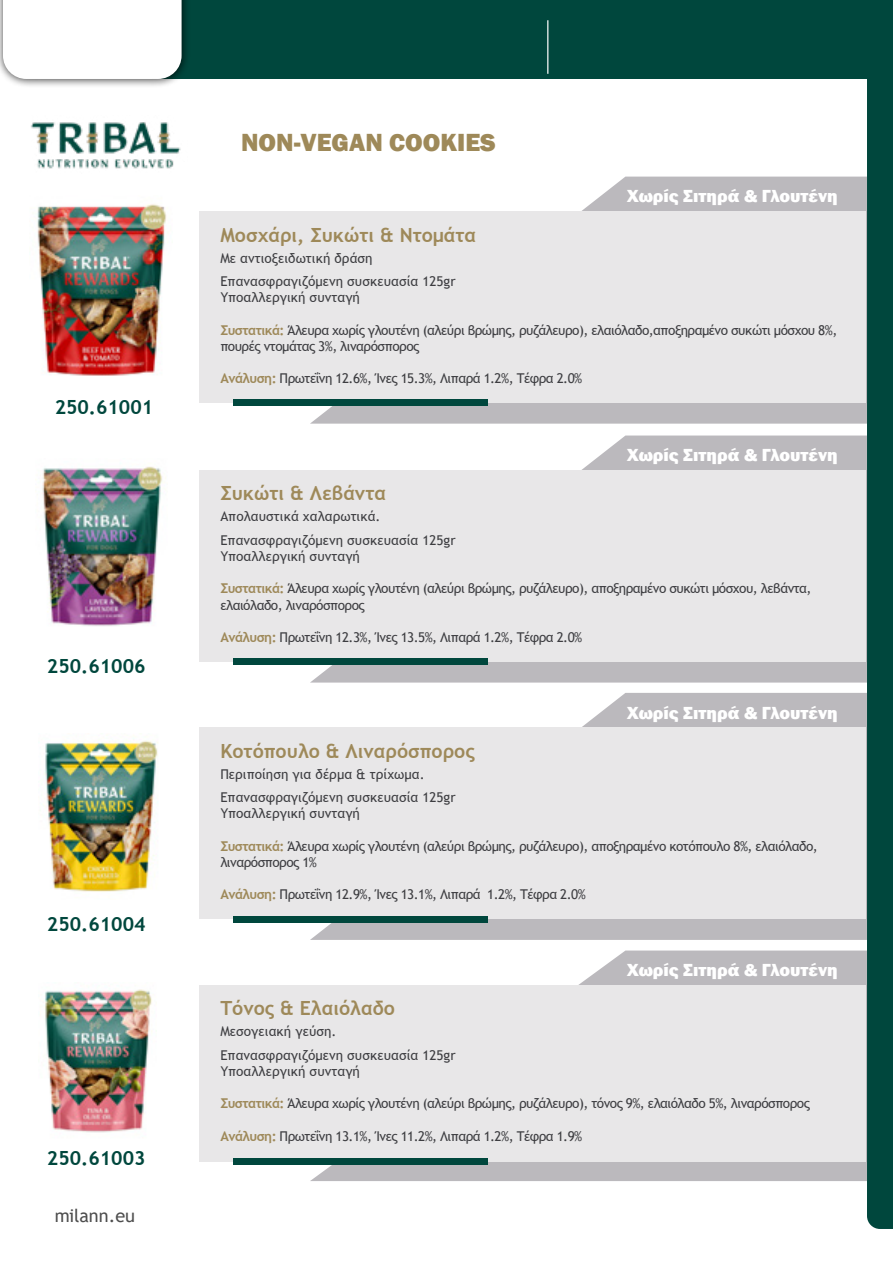
<style>
.page{position:relative;width:893px;height:1263px;background:#fff}
.page>*{position:absolute;margin:0;border:0;box-sizing:border-box;transform-origin:0 0}
.t1{font:800 25.5px "Franklin Gothic";color:#9e8959}
.t2{font:700 19.5px "Trebuchet MS";color:#9e8959}
.t3{font:700 19.5px "Trebuchet MS";color:#00473d}
.t4{font:18.15px "Trebuchet MS";color:#000}
.t5{font:800 18px "Franklin Gothic";color:#fff}
.t6{font:13.5px/16.2px "Trebuchet MS";letter-spacing:-.04em;color:#3d3d41}
.t7{font:13.5px/23.4px "Trebuchet MS";color:#3d3d41}
.s1{font-weight:700;color:#9e8959}
</style>
<div class="page">
<div style="left:153px;top:1px;width:717px;height:78px;background:#00473d"></div>
<div style="left:0;top:0;width:190px;height:88px;background:#000;opacity:.75"></div>
<svg style="left:3px;top:0;width:179px;height:79px"></svg>
<hr style="left:547px;top:20px;width:1px;height:54px;background:#fff">
<img style="left:31px;top:122px;width:150px;height:47px">
<div style="left:867px;top:0;width:26px;height:1229px;background:#00473d"></div>
<svg style="left:310px;top:177px;width:557px;height:247px;fill:#bbb9bd"></svg>
<svg style="left:311px;top:435px;width:556px;height:247px;fill:#bbb9bd"></svg>
<svg style="left:310px;top:693px;width:557px;height:247px;fill:#bbb9bd"></svg>
<svg style="left:310px;top:950px;width:557px;height:231px;fill:#bbb9bd"></svg>
<div style="left:199px;top:211px;width:667px;height:192px;background:#e8e7e8"></div>
<div style="left:199px;top:470px;width:667px;height:191px;background:#e8e7e8"></div>
<div style="left:199px;top:727px;width:667px;height:192px;background:#e8e7e8"></div>
<div style="left:199px;top:985px;width:667px;height:176px;background:#e8e7e8"></div>
<div style="left:233px;top:400px;width:255px;height:6px;background:#00473d"></div>
<div style="left:233px;top:659px;width:255px;height:6px;background:#00473d"></div>
<div style="left:233px;top:916px;width:255px;height:6px;background:#00473d"></div>
<div style="left:233px;top:1158px;width:255px;height:6px;background:#00473d"></div>
<img style="left:37px;top:204px;width:130px;height:172px">
<img style="left:42px;top:466px;width:120px;height:160px">
<img style="left:44px;top:735px;width:114px;height:157px">
<img style="left:45px;top:989px;width:107px;height:144px">
<h2 class="t3" style="left:55px;top:395px;width:100px">250.61001</h2>
<h2 class="t3" style="left:47px;top:654px;width:100px">250.61006</h2>
<h2 class="t3" style="left:47px;top:911px;width:100px">250.61004</h2>
<h2 class="t3" style="left:47px;top:1146px;width:100px">250.61003</h2>
<h3 class="t4" style="left:54px;top:1204px;width:83px">milann.eu</h3>
<h1 class="t1" style="left:241px;top:126px;width:256px">NON-VEGAN COOKIES</h1>
<h3 class="t5" style="left:627px;top:185px;width:212px">Χωρίς Σιτηρά &amp; Γλουτένη</h3>
<h2 class="t2" style="left:220px;top:222px;width:257px">Μοσχάρι, Συκώτι &amp; Ντομάτα</h2>
<p class="t7" style="left:220px;top:246px;width:237px">Με αντιοξειδωτική δράση<br>Επανασφραγιζόμενη συσκευασία 125gr</p>
<p class="t7" style="left:220px;top:285px;width:141px">Υποαλλεργική συνταγή</p>
<p class="t6" style="left:220px;top:321px;width:618px"><span class="s1">Συστατικά:</span> Άλευρα χωρίς γλουτένη (αλεύρι βρώμης, ρυζάλευρο), ελαιόλαδο,αποξηραμένο συκώτι μόσχου 8%, πουρές ντομάτας 3%, λιναρόσπορος</p>
<p class="t6" style="left:220px;top:370px;width:363px"><span class="s1">Ανάλυση:</span> Πρωτεΐνη 12.6%, Ίνες 15.3%, Λιπαρά 1.2%, Τέφρα 2.0%</p>
<h3 class="t5" style="left:627px;top:444px;width:212px">Χωρίς Σιτηρά &amp; Γλουτένη</h3>
<h2 class="t2" style="left:220px;top:481px;width:167px">Συκώτι &amp; Λεβάντα</h2>
<p class="t7" style="left:220px;top:505px;width:237px">Απολαυστικά χαλαρωτικά.<br>Επανασφραγιζόμενη συσκευασία 125gr</p>
<p class="t7" style="left:220px;top:544px;width:141px">Υποαλλεργική συνταγή</p>
<p class="t6" style="left:220px;top:580px;width:593px"><span class="s1">Συστατικά:</span> Άλευρα χωρίς γλουτένη (αλεύρι βρώμης, ρυζάλευρο), αποξηραμένο συκώτι μόσχου, λεβάντα, ελαιόλαδο, λιναρόσπορος</p>
<p class="t6" style="left:220px;top:629px;width:363px"><span class="s1">Ανάλυση:</span> Πρωτεΐνη 12.3%, Ίνες 13.5%, Λιπαρά 1.2%, Τέφρα 2.0%</p>
<h3 class="t5" style="left:627px;top:701px;width:212px">Χωρίς Σιτηρά &amp; Γλουτένη</h3>
<h2 class="t2" style="left:220px;top:739px;width:256px">Κοτόπουλο &amp; Λιναρόσπορος</h2>
<p class="t7" style="left:220px;top:762px;width:237px">Περιποίηση για δέρμα &amp; τρίχωμα.<br>Επανασφραγιζόμενη συσκευασία 125gr</p>
<p class="t7" style="left:220px;top:802px;width:141px">Υποαλλεργική συνταγή</p>
<p class="t6" style="left:220px;top:838px;width:599px"><span class="s1">Συστατικά:</span> Άλευρα χωρίς γλουτένη (αλεύρι βρώμης, ρυζάλευρο), αποξηραμένο κοτόπουλο 8%, ελαιόλαδο, λιναρόσπορος 1%</p>
<p class="t6" style="left:220px;top:886px;width:367px"><span class="s1">Ανάλυση:</span> Πρωτεΐνη 12.9%, Ίνες 13.1%, Λιπαρά 1.2%, Τέφρα 2.0%</p>
<h3 class="t5" style="left:627px;top:958px;width:212px">Χωρίς Σιτηρά &amp; Γλουτένη</h3>
<h2 class="t2" style="left:220px;top:996px;width:176px">Τόνος &amp; Ελαιόλαδο</h2>
<p class="t7" style="left:220px;top:1020px;width:237px">Μεσογειακή γεύση.<br>Επανασφραγιζόμενη συσκευασία 125gr</p>
<p class="t7" style="left:220px;top:1059px;width:141px">Υποαλλεργική συνταγή</p>
<p class="t6" style="left:220px;top:1095px;width:591px"><span class="s1">Συστατικά:</span> Άλευρα χωρίς γλουτένη (αλεύρι βρώμης, ρυζάλευρο), τόνος 9%, ελαιόλαδο 5%, λιναρόσπορος</p>
<p class="t6" style="left:220px;top:1128px;width:363px"><span class="s1">Ανάλυση:</span> Πρωτεΐνη 13.1%, Ίνες 11.2%, Λιπαρά 1.2%, Τέφρα 1.9%</p>
</div>
